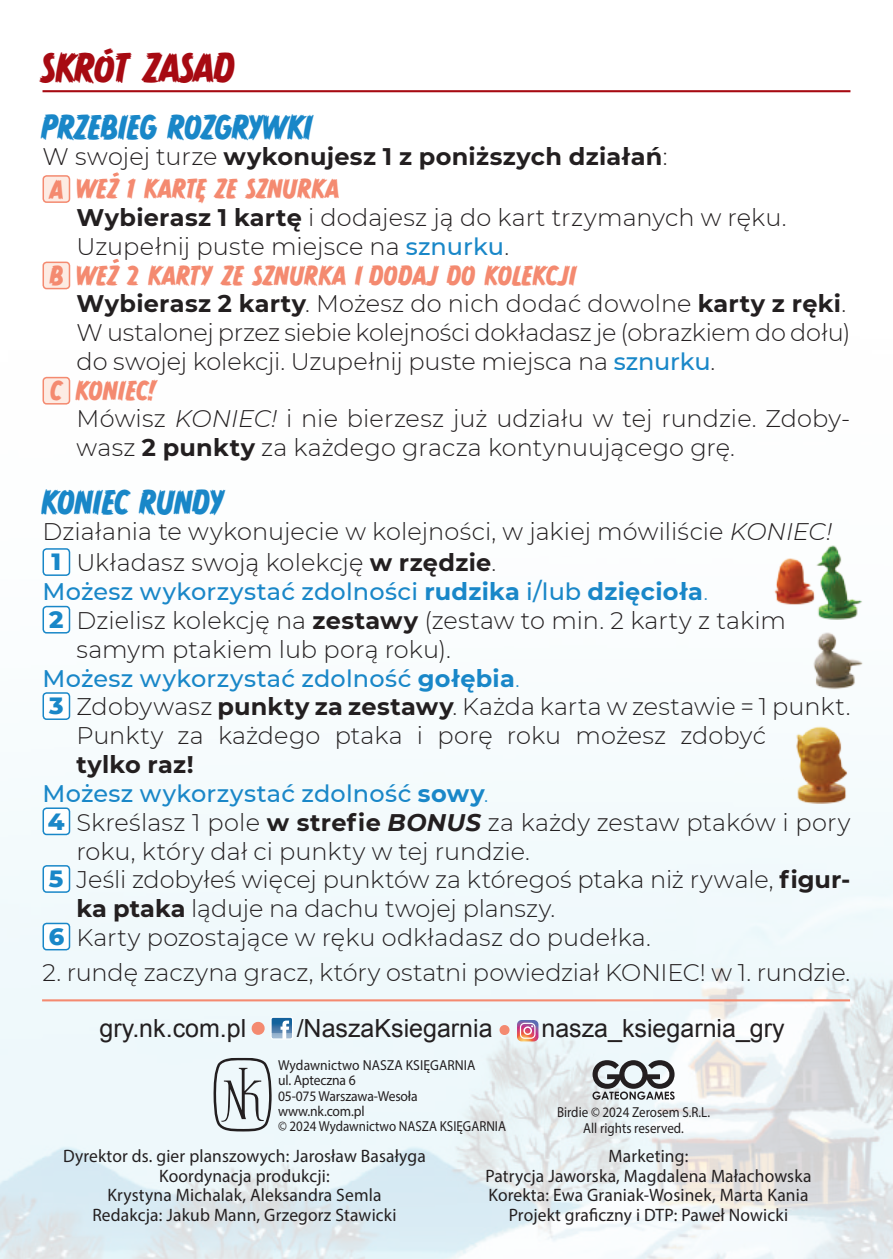
<style>
.page{position:relative;width:893px;height:1259px;background:#fff}
.page>*{position:absolute;margin:0;border:0;box-sizing:border-box;transform-origin:0 0}
.t1{font:italic 36px "CC Monster Mash";letter-spacing:-.02em;color:#a70a12}
.t2{font:italic 30px "CC Monster Mash";letter-spacing:-.015em;color:#1987c8}
.t3{font:24.9px "Arial";color:#231f20}
.t4{font:300 24px/28.8px "Montserrat";color:#231f20}
.t5{font:500 24px "Montserrat";letter-spacing:.01em;color:#1987c8}
.t6{font:italic 24px/18px "CC Monster Mash";letter-spacing:.005em;color:#f48a70;text-align:center}
.t7{font:700 24px "Montserrat";letter-spacing:.015em;color:#231f20}
.t8{font:18px/19.5px "Myriad Pro";letter-spacing:.01em;color:#231f20;text-align:center}
.t9{font:14.4px/15.3px "Myriad Pro";color:#231f20;scale:.94 1}
.t10{font:14.4px/15.3px "Myriad Pro";color:#231f20;text-align:center;scale:.9 1}
.s1{font-weight:300}
.s2{font-weight:700}
.s3{font-weight:500;color:#1987c8}
.s4{font-style:italic}
.s5{font-weight:800;color:#1987c8}
.s6{font-weight:700;font-style:italic}
</style>
<div class="page">
<img style="left:0;top:90px;width:893px;height:1169px">
<hr style="left:43px;top:90px;width:807px;height:2px;background:#a70a12">
<div style="left:43px;top:176px;width:26px;height:26px;background:#fdebe3;border-radius:3px"></div>
<div style="left:43px;top:175px;width:27px;height:28px;border:2px solid #f48a70;border-radius:3px"></div>
<svg style="left:113px;top:172px;width:6px;height:5px"></svg>
<div style="left:43px;top:262px;width:26px;height:26px;background:#fdebe3;border-radius:3px"></div>
<div style="left:43px;top:262px;width:27px;height:27px;border:2px solid #f48a70;border-radius:3px"></div>
<svg style="left:113px;top:259px;width:6px;height:4px"></svg>
<div style="left:43px;top:377px;width:26px;height:27px;background:#fdebe3;border-radius:3px"></div>
<div style="left:43px;top:377px;width:27px;height:27px;border:2px solid #f48a70;border-radius:3px"></div>
<div style="left:43px;top:549px;width:26px;height:26px;background:#fff;border-radius:3px"></div>
<div style="left:43px;top:548px;width:27px;height:28px;border:2px solid #1987c8;border-radius:3px"></div>
<div style="left:43px;top:606px;width:26px;height:27px;background:#fff;border-radius:3px"></div>
<div style="left:43px;top:606px;width:27px;height:27px;border:2px solid #1987c8;border-radius:3px"></div>
<div style="left:43px;top:693px;width:26px;height:26px;background:#fff;border-radius:3px"></div>
<div style="left:43px;top:692px;width:27px;height:28px;border:2px solid #1987c8;border-radius:3px"></div>
<div style="left:43px;top:808px;width:26px;height:26px;background:#fff;border-radius:3px"></div>
<div style="left:43px;top:807px;width:27px;height:28px;border:2px solid #1987c8;border-radius:3px"></div>
<div style="left:43px;top:866px;width:26px;height:26px;background:#fff;border-radius:3px"></div>
<div style="left:43px;top:865px;width:27px;height:28px;border:2px solid #1987c8;border-radius:3px"></div>
<div style="left:43px;top:923px;width:26px;height:26px;background:#fff;border-radius:3px"></div>
<div style="left:43px;top:922px;width:27px;height:28px;border:2px solid #1987c8;border-radius:3px"></div>
<hr style="left:42px;top:999px;width:808px;height:2px;background:#f48a70">
<svg style="left:499px;top:1025px;width:10px;height:10px"></svg>
<svg style="left:249px;top:1016px;width:44px;height:23px"></svg>
<svg style="left:517px;top:1020px;width:21px;height:21px"></svg>
<svg style="left:214px;top:1057px;width:58px;height:74px;background:#bec5c7"></svg>
<svg style="left:592px;top:1060px;width:83px;height:39px;background:#949799"></svg>
<img style="left:783px;top:724px;width:76px;height:79px">
<img style="left:771px;top:554px;width:39px;height:51px">
<img style="left:810px;top:545px;width:54px;height:75px">
<img style="left:803px;top:629px;width:61px;height:62px">
<h1 class="t1" style="left:43px;top:48px;width:196px">SKRÓT ZASAD</h1>
<p class="t2" style="left:43px;top:111px;width:273px">PRZEBIEG ROZGRYWKI</p>
<p class="t7" style="left:43px;top:139px;width:626px"><span class="s1">W swojej turze</span> wykonujesz 1 z poniższych działań<span class="s1">:</span></p>
<p class="t6" style="left:51px;top:180px;width:291px">A WEZ 1 KARTE ZE SZNURKA ’</p>
<p class="t4" style="left:77px;top:202px;width:711px"><span class="s2">Wybierasz 1 kartę</span> i dodajesz ją do kart trzymanych w ręku.<br>Uzupełnij puste miejsce na <span class="s3">sznurku</span>.</p>
<p class="t6" style="left:51px;top:266px;width:528px">B WEZ 2 KARTY ZE SZNURKA I DODAJ DO KOLEKCJI</p>
<p class="t4" style="left:77px;top:288px;width:775px"><span class="s2">Wybierasz 2 karty</span>. Możesz do nich dodać dowolne <span class="s2">karty z ręki</span>.<br>W ustalonej przez siebie kolejności dokładasz je (obrazkiem do dołu) do swojej kolekcji. Uzupełnij puste miejsca na <span class="s3">sznurku</span>.</p>
<p class="t6" style="left:51px;top:382px;width:108px">C KONIEC!</p>
<p class="t4" style="left:77px;top:404px;width:775px">Mówisz <span class="s4">KONIEC!</span> i nie bierzesz już udziału w tej rundzie. Zdoby&shy;wasz <span class="s2">2 punkty</span> za każdego gracza kontynuującego grę.</p>
<p class="t2" style="left:43px;top:486px;width:184px">KONIEC RUNDY</p>
<p class="t4" style="left:52px;top:514px;width:782px;line-height:31.8px;text-indent:-9px">Działania te wykonujecie w kolejności, w jakiej mówiliście <span class="s4">KONIEC!<br></span><span class="s5">1</span> Układasz swoją kolekcję <span class="s2">w rzędzie</span>.</p>
<p class="t5" style="left:43px;top:575px;width:667px">Możesz wykorzystać zdolności <span class="s2">rudzika</span> i/lub <span class="s2">dzięcioła</span><span class="s1">.</span></p>
<p class="t4" style="left:49px;top:605px;width:738px"><span class="s5">2</span> Dzielisz kolekcję na <span class="s2">zestawy</span> (zestaw to min. 2 karty z takim</p>
<p class="t4" style="left:76px;top:634px;width:376px">samym ptakiem lub porą roku).</p>
<p class="t5" style="left:43px;top:661px;width:479px">Możesz wykorzystać zdolność <span class="s2">gołębia</span><span class="s1">.</span></p>
<p class="t4" style="left:49px;top:692px;width:803px"><span class="s5">3</span> Zdobywasz <span class="s2">punkty za zestawy</span>. Każda karta w zestawie = 1 punkt.</p>
<p class="t4" style="left:76px;top:720px;width:691px">Punkty za każdego ptaka i porę roku możesz zdobyć</p>
<p class="t7" style="left:76px;top:747px;width:119px">tylko raz!</p>
<p class="t5" style="left:43px;top:776px;width:447px">Możesz wykorzystać zdolność <span class="s2">sowy</span><span class="s1">.</span></p>
<p class="t4" style="left:48px;top:807px;width:804px"><span class="s5">4</span> Skreślasz 1 pole <span class="s2">w strefie</span> <span class="s6">BONUS</span> za każdy zestaw ptaków i pory</p>
<p class="t4" style="left:76px;top:836px;width:455px">roku, który dał ci punkty w tej rundzie.</p>
<p class="t4" style="left:49px;top:864px;width:803px"><span class="s5">5</span> Jeśli zdobyłeś więcej punktów za któregoś ptaka niż rywale, <span class="s2">figur-</span></p>
<p class="t4" style="left:76px;top:893px;width:480px"><span class="s2">ka ptaka</span> ląduje na dachu twojej planszy.</p>
<p class="t4" style="left:49px;top:922px;width:604px"><span class="s5">6</span> Karty pozostające w ręku odkładasz do pudełka.</p>
<p class="t4" style="left:43px;top:957px;width:809px">2. rundę zaczyna gracz, który ostatni powiedział KONIEC! w 1. rundzie.</p>
<p class="t3" style="left:99px;top:1012px;width:148px">gry.nk.com.pl</p>
<p class="t3" style="left:297px;top:1012px;width:197px">/NaszaKsiegarnia</p>
<p class="t3" style="left:541px;top:1012px;width:245px">nasza_ksiegarnia_gry</p>
<p class="t9" style="left:278px;top:1057px;width:244px">Wydawnictwo NASZA KSIĘGARNIA<br>ul. Apteczna 6<br>05-075 Warszawa-Wesoła www.nk.com.pl<br>© 2024 Wydawnictwo NASZA KSIĘGARNIA</p>
<p class="t10" style="left:557px;top:1104px;width:172px">Birdie © 2024 Zerosem S.R.L.<br>All rights reserved.</p>
<p class="t8" style="left:63px;top:1146px;width:364px">Dyrektor ds. gier planszowych: Jarosław Basałyga Koordynacja produkcji:<br>Krystyna Michalak, Aleksandra Semla<br>Redakcja: Jakub Mann, Grzegorz Stawicki</p>
<p class="t8" style="left:485px;top:1146px;width:328px">Marketing:<br>Patrycja Jaworska, Magdalena Małachowska Korekta: Ewa Graniak-Wosinek, Marta Kania Projekt graficzny i DTP: Paweł Nowicki</p>
</div>
